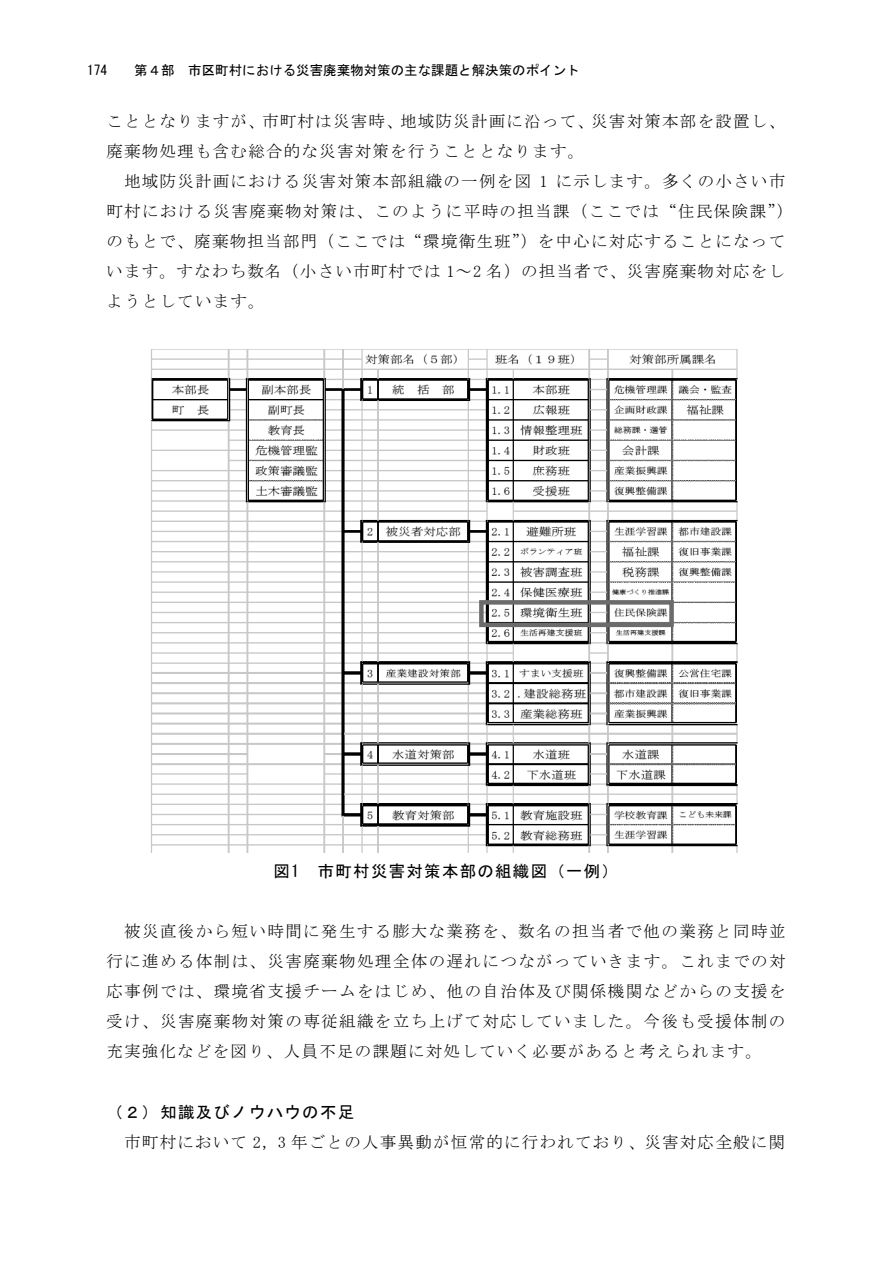
<style>
.page{position:relative;width:893px;height:1263px;background:#fff}
.page>*{position:absolute;margin:0;border:0;box-sizing:border-box;transform-origin:0 0}
.t1{font:16.5px/30px "MS Mincho";letter-spacing:.075em;color:#000;text-align:justify}
.t2{font:16.5px "MS Gothic";letter-spacing:.075em;color:#000}
.t3{font:13.5px "MS Gothic";color:#000}
.s1{font-family:"MS Gothic"}
</style>
<div class="page">
<img style="left:150px;top:349px;width:588px;height:503px">
<div style="left:479px;top:600px;width:195px;height:27px;border:4px solid #6b6b6b"></div>
<p class="t3" style="left:87px;top:63px;width:494px">174　　第４部　市区町村における災害廃棄物対策の主な課題と解決策のポイント</p>
<p class="t1" style="left:106px;top:106px;width:680px">こととなりますが、市町村は災害時、地域防災計画に沿って、災害対策本部を設置し、</p>
<p class="t1" style="left:106px;top:136px;width:479px">廃棄物処理も含む総合的な災害対策を行うこととなります。</p>
<p class="t1" style="left:124px;top:166px;width:663px">地域防災計画における災害対策本部組織の一例を図 1 に示します。多くの小さい市</p>
<p class="t1" style="left:106px;top:196px;width:688px">町村における災害廃棄物対策は、このように平時の担当課（ここでは“住民保険課”）</p>
<p class="t1" style="left:106px;top:226px;width:680px">のもとで、廃棄物担当部門（ここでは“環境衛生班”）を中心に対応することになって</p>
<p class="t1" style="left:106px;top:256px;width:680px">います。すなわち数名（小さい市町村では 1～2 名）の担当者で、災害廃棄物対応をし</p>
<p class="t1" style="left:106px;top:286px;width:160px">ようとしています。</p>
<p class="t2" style="left:273px;top:863px;width:346px">図1 市町村災害対策本部の組織図（一例）</p>
<p class="t1" style="left:106px;top:916px;width:681px;text-indent:18px">被災直後から短い時間に発生する膨大な業務を、数名の担当者で他の業務と同時並行に進める体制は、災害廃棄物処理全体の遅れにつながっていきます。これまでの対応事例では、環境省支援チームをはじめ、他の自治体及び関係機関などからの支援を受け、災害廃棄物対策の専従組織を立ち上げて対応していました。今後も受援体制の充実強化などを図り、人員不足の課題に対処していく必要があると考えられます。</p>
<p class="t1" style="left:124px;top:1096px;width:662px;text-indent:-18px"><span class="s1">（２）知識及びノウハウの不足<br></span>市町村において 2，3 年ごとの人事異動が恒常的に行われており、災害対応全般に関</p>
</div>
